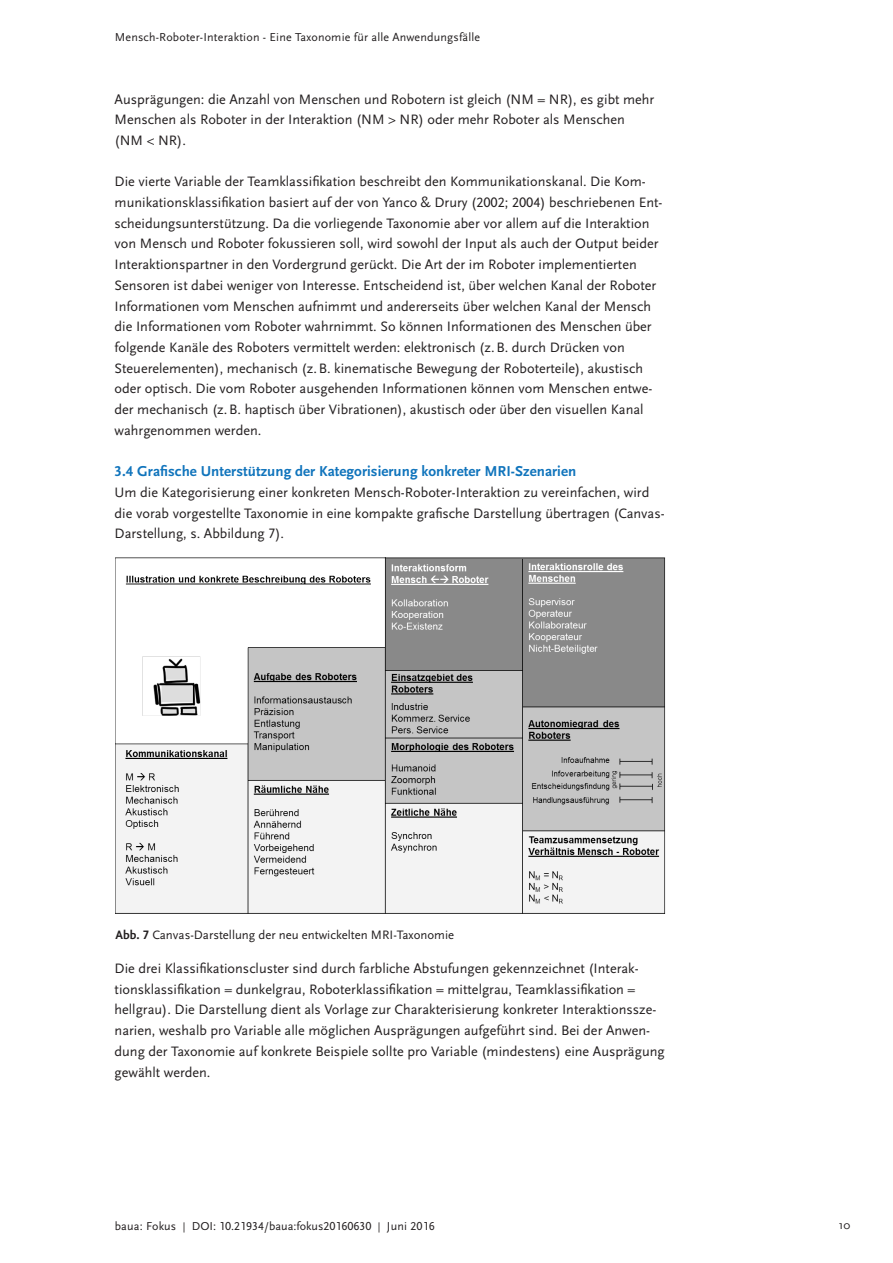
<style>
.page{position:relative;width:893px;height:1263px;background:#fff}
.page>*{position:absolute;margin:0;border:0;box-sizing:border-box;transform-origin:0 0}
._3_ZwHead_2{font:700 15px "Scala Sans Pro";letter-spacing:.005em;color:#1074bc}
._3_Fließ{font:14.25px/20.7px "Scala Sans Pro";color:#231f20}
._6_BU{font:12.75px "Scala Sans Pro";color:#231f20}
.t1{font:12px "Scala Sans Pro";letter-spacing:.015em;color:#231f20}
.s1{font-weight:700}
.s2{font-size:10.5px}
</style>
<div class="page">
<img style="left:115px;top:558px;width:551px;height:356px">
<p class="t1" style="left:115px;top:30px;width:367px">Mensch-Roboter-Interaktion - Eine Taxonomie für alle Anwendungsfälle</p>
<p class="_3_Fließ" style="left:115px;top:88px;width:541px">Ausprägungen: die Anzahl von Menschen und Robotern ist gleich (NM = NR), es gibt mehr<br>Menschen als Roboter in der Interaktion (NM &gt; NR) oder mehr Roboter als Menschen (NM &lt; NR).</p>
<p class="_3_Fließ" style="left:115px;top:171px;width:549px">Die vierte Variable der Teamklassifikation beschreibt den Kommunikationskanal. Die Kom&shy;munikationsklassifikation basiert auf der von Yanco &amp; Drury (2002; 2004) beschriebenen Ent&shy;scheidungsunterstützung. Da die vorliegende Taxonomie aber vor allem auf die Interaktion von Mensch und Roboter fokussieren soll, wird sowohl der Input als auch der Output beider Interaktionspartner in den Vordergrund gerückt. Die Art der im Roboter implementierten Sensoren ist dabei weniger von Interesse. Entscheidend ist, über welchen Kanal der Roboter Informationen vom Menschen aufnimmt und andererseits über welchen Kanal der Mensch die Informationen vom Roboter wahrnimmt. So können Informationen des Menschen über folgende Kanäle des Roboters vermittelt werden: elektronisch (z.B. durch Drücken von Steuerelementen), mechanisch (z.B. kinematische Bewegung der Roboterteile), akustisch oder optisch. Die vom Roboter ausgehenden Informationen können vom Menschen entwe&shy;der mechanisch (z.B. haptisch über Vibrationen), akustisch oder über den visuellen Kanal wahrgenommen werden.</p>
<p class="_3_ZwHead_2" style="left:115px;top:462px;width:463px">3.4 Grafische Unterstützung der Kategorisierung konkreter MRI-Szenarien</p>
<p class="_3_Fließ" style="left:115px;top:482px;width:552px">Um die Kategorisierung einer konkreten Mensch-Roboter-Interaktion zu vereinfachen, wird die vorab vorgestellte Taxonomie in eine kompakte grafische Darstellung übertragen (Canvas-<br>Darstellung, s. Abbildung 7).</p>
<p class="_6_BU" style="left:115px;top:928px;width:340px"><span class="s1">Abb. 7</span> Canvas-Darstellung der neu entwickelten MRI-Taxonomie</p>
<p class="_3_Fließ" style="left:115px;top:958px;width:552px">Die drei Klassifikationscluster sind durch farbliche Abstufungen gekennzeichnet (Interak&shy;tionsklassifikation = dunkelgrau, Roboterklassifikation = mittelgrau, Teamklassifikation = hellgrau). Die Darstellung dient als Vorlage zur Charakterisierung konkreter Interaktionssze&shy;narien, weshalb pro Variable alle möglichen Ausprägungen aufgeführt sind. Bei der Anwen&shy;dung der Taxonomie auf konkrete Beispiele sollte pro Variable (mindestens) eine Ausprägung gewählt werden.</p>
<p class="t1" style="left:115px;top:1219px;width:322px">baua: Fokus <span class="s2">|</span> DOI: 10.21934/baua:fokus20160630 <span class="s2">|</span> Juni 2016</p>
<p class="t1" style="left:839px;top:1218px;width:13px">10</p>
</div>
